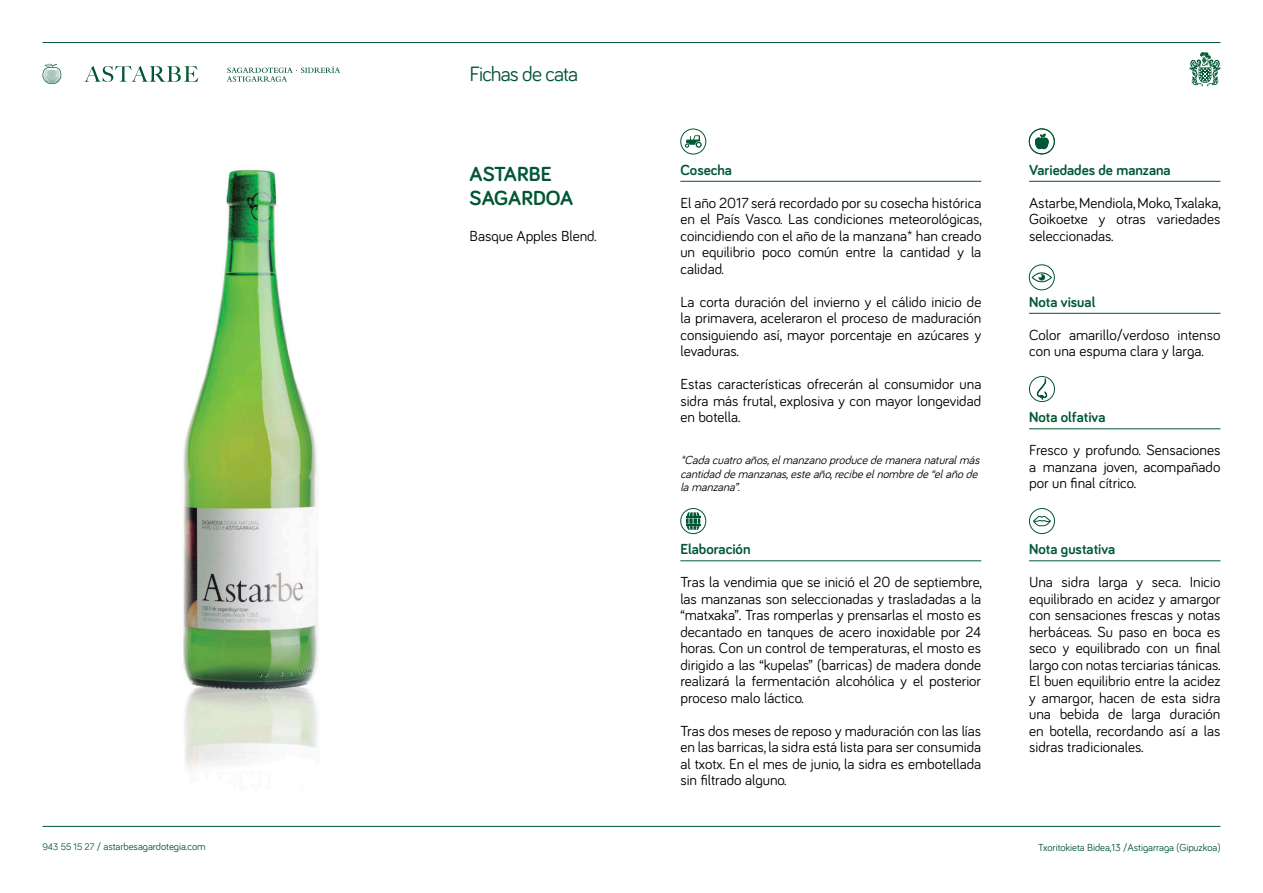
<style>
.page{position:relative;width:1263px;height:893px;background:#fff}
.page>*{position:absolute;margin:0;border:0;box-sizing:border-box;transform-origin:0 0}
.t1{font:21.3px "Bariol";letter-spacing:-.04em;color:#005734}
.t2{font:700 21px/24px "Bariol";color:#005734}
.t3{font:15px/16.5px "Bariol";color:#000;text-align:justify}
.t4{font:700 15px "Bariol";color:#005734}
.t5{font:italic 12px/13.5px "Bariol";color:#000}
.t6{font:10.5px "Bariol";letter-spacing:-.005em;color:#005734}
.s1{font-size:9.75px}
</style>
<div class="page">
<img style="left:141px;top:169px;width:220px;height:657px">
<hr style="left:43px;top:826px;width:1177px;height:1px;background:#005734">
<hr style="left:680px;top:181px;width:301px;height:1px;background:#005734">
<hr style="left:680px;top:560px;width:301px;height:1px;background:#005734">
<hr style="left:1029px;top:181px;width:191px;height:1px;background:#005734">
<hr style="left:1029px;top:313px;width:191px;height:1px;background:#005734">
<hr style="left:1029px;top:428px;width:191px;height:1px;background:#005734">
<hr style="left:1029px;top:560px;width:191px;height:1px;background:#005734">
<div style="left:1029px;top:129px;width:26px;height:25px;border:1px solid #005734;border-radius:50%"></div>
<svg style="left:1035px;top:134px;width:14px;height:15px"></svg>
<div style="left:1029px;top:128px;width:26px;height:26px;border:1px solid #005734;border-radius:50%"></div>
<svg style="left:1031px;top:272px;width:21px;height:11px"></svg>
<div style="left:1029px;top:264px;width:26px;height:26px;border:1px solid #005734;border-radius:50%"></div>
<svg style="left:1037px;top:378px;width:10px;height:22px"></svg>
<div style="left:1029px;top:376px;width:26px;height:26px;border:1px solid #005734;border-radius:50%"></div>
<svg style="left:1033px;top:516px;width:18px;height:10px"></svg>
<div style="left:1029px;top:508px;width:26px;height:26px;border:1px solid #005734;border-radius:50%"></div>
<svg style="left:686px;top:512px;width:15px;height:18px"></svg>
<div style="left:680px;top:508px;width:26px;height:26px;border:1px solid #005734;border-radius:50%"></div>
<div style="left:680px;top:129px;width:26px;height:25px;border:1px solid #005734;border-radius:50%"></div>
<svg style="left:685px;top:135px;width:17px;height:13px"></svg>
<svg style="left:1189px;top:52px;width:31px;height:34px"></svg>
<svg style="left:84px;top:66px;width:114px;height:16px"></svg>
<svg style="left:43px;top:64px;width:18px;height:20px"></svg>
<hr style="left:43px;top:42px;width:1177px;height:1px;background:#005734">
<svg style="left:227px;top:66px;width:113px;height:16px"></svg>
<p class="t1" style="left:470px;top:59px;width:110px">Fichas de cata</p>
<p class="t2" style="left:470px;top:161px;width:105px">ASTARBE<br>SAGARDOA</p>
<p class="t4" style="left:680px;top:159px;width:53px">Cosecha</p>
<p class="t3" style="left:680px;top:194px;width:303px">El año 2017 será recordado por su cosecha histórica en el País Vasco. Las condiciones meteorológicas, coincidiendo con el año de la manzana* han creado un equilibrio poco común entre la cantidad y la calidad.</p>
<p class="t3" style="left:680px;top:293px;width:302px">La corta duración del invierno y el cálido inicio de la primavera, aceleraron el proceso de maduración consiguiendo así, mayor porcentaje en azúcares y levaduras.</p>
<p class="t3" style="left:680px;top:375px;width:302px">Estas características ofrecerán al consumidor una sidra más frutal, explosiva y con mayor longevidad en botella.</p>
<p class="t5" style="left:680px;top:453px;width:304px">*Cadacuatroaños,elmanzanoproducedemaneranaturalmás cantidaddemanzanas,esteaño,recibeelnombrede“elañode lamanzana”.</p>
<p class="t3" style="left:470px;top:227px;width:128px">Basque Apples Blend.</p>
<p class="t4" style="left:680px;top:539px;width:72px">Elaboración</p>
<p class="t3" style="left:680px;top:573px;width:303px">Tras la vendimia que se inició el 20 de septiembre, las manzanas son seleccionadas y trasladadas a la “matxaka”. Tras romperlas y prensarlas el mosto es decantado en tanques de acero inoxidable por 24 horas. Con un control de temperaturas, el mosto es dirigido a las “kupelas” (barricas) de madera donde realizará la fermentación alcohólica y el posterior proceso malo láctico.</p>
<p class="t3" style="left:680px;top:722px;width:302px">Tras dos meses de reposo y maduración con las lías en las barricas, la sidra está lista para ser consumida al txotx. En el mes de junio, la sidra es embotellada sin filtrado alguno.</p>
<p class="t4" style="left:1029px;top:159px;width:143px">Variedades de manzana</p>
<p class="t3" style="left:1029px;top:194px;width:193px">Astarbe, Mendiola, Moko, Txalaka, Goikoetxe y otras variedades seleccionadas.</p>
<p class="t4" style="left:1029px;top:291px;width:68px">Nota visual</p>
<p class="t3" style="left:1029px;top:326px;width:193px">Color amarillo/verdoso intenso con una espuma clara y larga.</p>
<p class="t4" style="left:1029px;top:407px;width:78px">Nota olfativa</p>
<p class="t3" style="left:1029px;top:441px;width:193px">Fresco y profundo. Sensaciones a manzana joven, acompañado por un final cítrico.</p>
<p class="t4" style="left:1029px;top:539px;width:88px">Nota gustativa</p>
<p class="t3" style="left:1029px;top:573px;width:193px">Una sidra larga y seca. Inicio equilibrado en acidez y amargor con sensaciones frescas y notas herbáceas. Su paso en boca es seco y equilibrado con un final largo con notas terciarias tánicas.<br>El buen equilibrio entre la acidez y amargor, hacen de esta sidra una bebida de larga duración en botella, recordando así a las sidras tradicionales.</p>
<p class="t6" style="left:43px;top:839px;width:165px"><span class="s1">943 55 15 27</span> / astarbesagardotegia.com</p>
<p class="t6" style="left:1038px;top:840px;width:184px">Txoritokieta Bidea,13 /Astigarraga (Gipuzkoa)</p>
</div>
